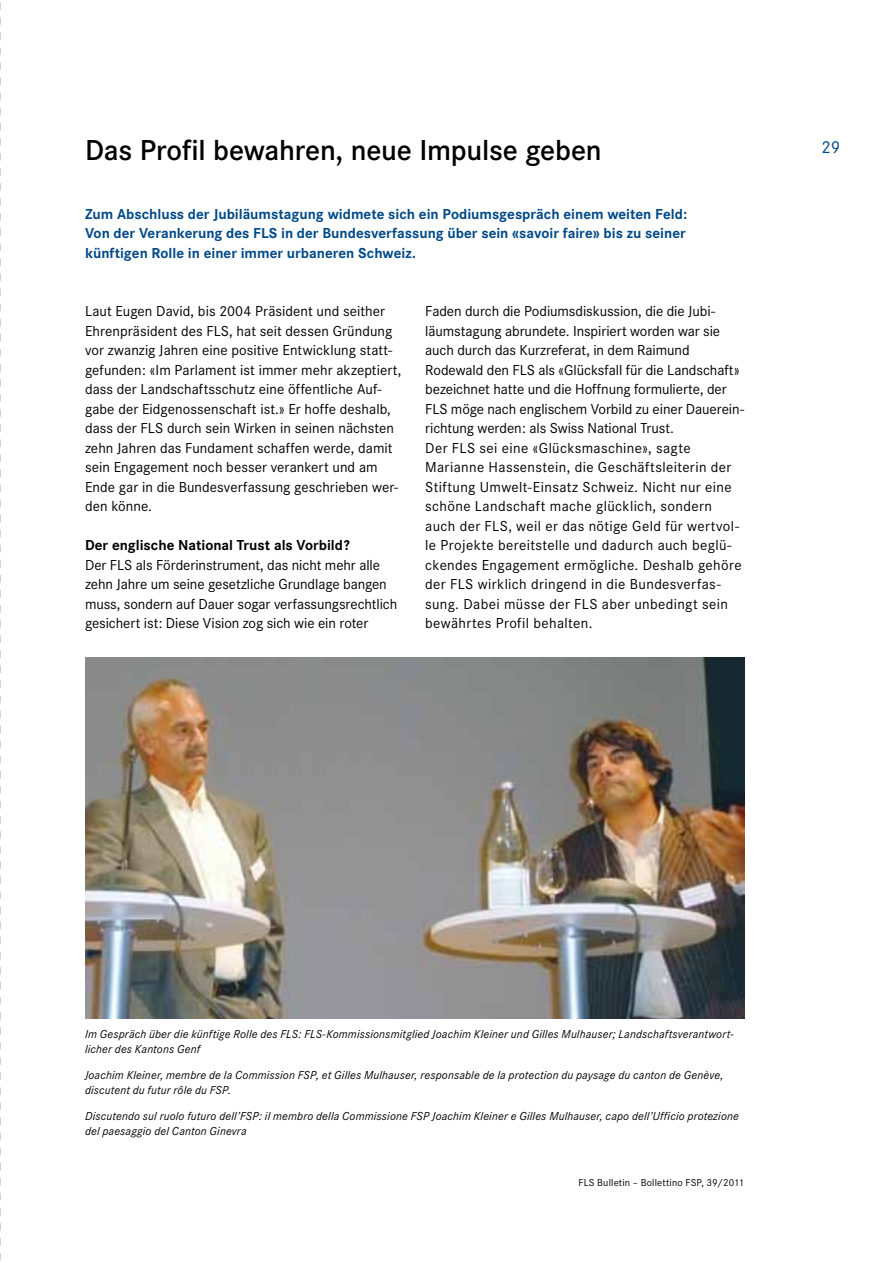
<style>
.page{position:relative;width:893px;height:1263px;background:#fff}
.page>*{position:absolute;margin:0;border:0;box-sizing:border-box;transform-origin:0 0}
.t1{font:600 30px "Corporate S";letter-spacing:-.005em;color:#000}
.t2{font:18px "Corporate S";color:#004987}
.t3{font:15px/19.5px "Corporate S";letter-spacing:.005em;color:#000}
.t4{font:700 15px/19.5px "Corporate S";color:#004987;text-align:justify}
.t5{font:700 15px "Corporate S";color:#000}
.t6{font:italic 12px/15px "Corporate S";letter-spacing:.015em;color:#000}
.t7{font:10.5px "Corporate S";letter-spacing:.015em;color:#000}
</style>
<div class="page">
<img style="left:85px;top:657px;width:659px;height:361px">
<svg style="left:0;top:2px;width:1px;height:1259px"></svg>
<h1 class="t1" style="left:85px;top:133px;width:518px">Das Profil bewahren, neue Impulse geben</h1>
<p class="t2" style="left:821px;top:137px;width:21px">29</p>
<p class="t4" style="left:85px;top:204px;width:604px">Zum Abschluss der Jubiläumstagung widmete sich ein Podiumsgespräch einem weiten Feld:<br>Von der Verankerung des FLS in der Bundesverfassung über sein «savoir faire» bis zu seiner künftigen Rolle in einer immer urbaneren Schweiz.</p>
<p class="t3" style="left:85px;top:302px;width:318px">Laut Eugen David, bis 2004 Präsident und seither Ehrenpräsident des FLS, hat seit dessen Gründung vor zwanzig Jahren eine positive Entwicklung statt&shy;gefunden: «Im Parlament ist immer mehr akzeptiert, dass der Landschaftsschutz eine öffentliche Auf&shy;gabe der Eidgenossenschaft ist.» Er hoffe deshalb, dass der FLS durch sein Wirken in seinen nächsten zehn Jahren das Fundament schaffen werde, damit sein Engagement noch besser verankert und am Ende gar in die Bundesverfassung geschrieben wer&shy;den könne.</p>
<p class="t5" style="left:85px;top:537px;width:266px">Der englische National Trust als Vorbild?</p>
<p class="t3" style="left:85px;top:555px;width:314px">Der FLS als Förderinstrument, das nicht mehr alle zehn Jahre um seine gesetzliche Grundlage bangen muss, sondern auf Dauer sogar verfassungsrechtlich gesichert ist: Diese Vision zog sich wie ein roter</p>
<p class="t3" style="left:425px;top:302px;width:320px">Faden durch die Podiumsdiskussion, die die Jubi&shy;läumstagung abrundete. Inspiriert worden war sie auch durch das Kurzreferat, in dem Raimund Rodewald den FLS als «Glücksfall für die Landschaft» bezeichnet hatte und die Hoffnung formulierte, der FLS möge nach englischem Vorbild zu einer Dauerein&shy;richtung werden: als Swiss National Trust.<br>Der FLS sei eine «Glücksmaschine», sagte Marianne Hassenstein, die Geschäftsleiterin der Stiftung Umwelt-Einsatz Schweiz. Nicht nur eine schöne Landschaft mache glücklich, sondern auch der FLS, weil er das nötige Geld für wertvol&shy;le Projekte bereitstelle und dadurch auch beglü&shy;ckendes Engagement ermögliche. Deshalb gehöre der FLS wirklich dringend in die Bundesverfas&shy;sung. Dabei müsse der FLS aber unbedingt sein bewährtes Profil behalten.</p>
<p class="t6" style="left:85px;top:1027px;width:650px">Im Gespräch über die künftige Rolle des FLS: FLS-Kommissionsmitglied Joachim Kleiner und Gilles Mulhauser; Landschaftsverantwort&shy;licher des Kantons Genf</p>
<p class="t6" style="left:85px;top:1068px;width:640px">Joachim Kleiner, membre de la Commission FSP, et Gilles Mulhauser, responsable de la protection du paysage du canton de Genève, discutent du futur rôle du FSP.</p>
<p class="t6" style="left:85px;top:1109px;width:655px">Discutendo sul ruolo futuro dell’FSP: il membro della Commissione FSP Joachim Kleiner e Gilles Mulhauser, capo dell’Ufficio protezione del paesaggio del Canton Ginevra</p>
<p class="t7" style="left:578px;top:1176px;width:167px">FLS Bulletin – Bollettino FSP, 39/2011</p>
</div>
